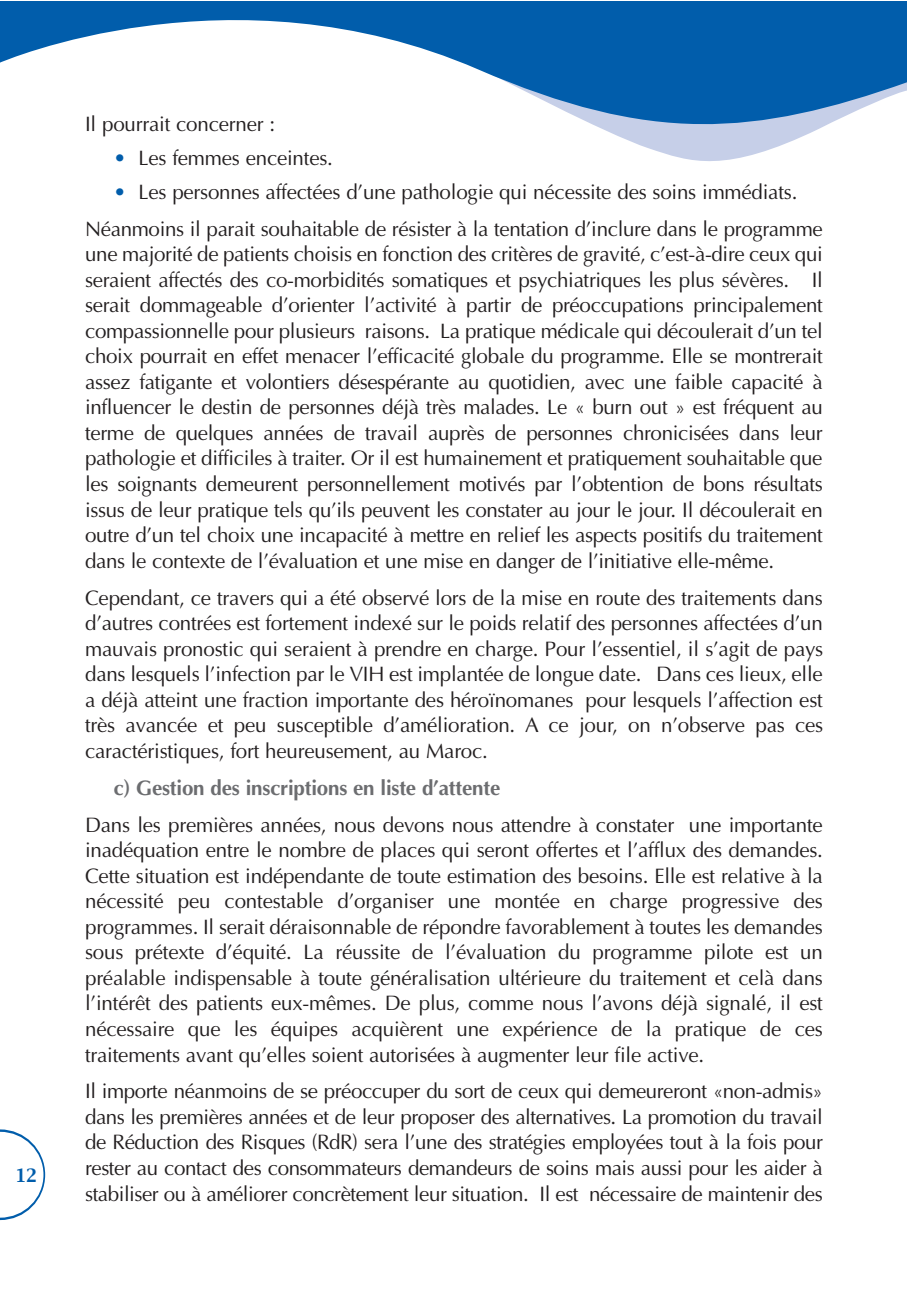
<style>
.page{position:relative;width:908px;height:1304px;background:#fff}
.page>*{position:absolute;margin:0;border:0;box-sizing:border-box;transform-origin:0 0}
.t1{font:21px/25.6px "Optima";letter-spacing:-.01em;color:#231f20;text-align:justify}
.t2{font:700 21px "Optima";letter-spacing:-.01em;color:#6c6d70}
.t3{font:16px "Capitals";color:#015dab}
.s1{color:#015dab}
</style>
<div class="page">
<svg style="left:637px;top:144px;width:147px;height:17px"></svg>
<svg style="left:1px;top:2px;width:905px;height:142px"></svg>
<svg style="left:0;top:1130px;width:45px;height:90px"></svg>
<svg style="left:0;top:2px;width:1px;height:61px"></svg>
<p class="t3" style="left:15px;top:1167px;width:23px">12</p>
<p class="t1" style="left:85px;top:111px;width:191px">Il pourrait concerner :</p>
<p class="t1" style="left:113px;top:145px;width:221px"><span class="s1">•</span> Les femmes enceintes.</p>
<p class="t1" style="left:85px;top:173px;width:738px;line-height:36.8px;text-align:center"><span class="s1">•</span> Les personnes affectées d’une pathologie qui nécessite des soins immédiats.<br>Néanmoins il parait souhaitable de résister à la tentation d’inclure dans le programme</p>
<p class="t1" style="left:85px;top:241px;width:739px">une majorité de patients choisis en fonction des critères de gravité, c’est-à-dire ceux qui seraient affectés des co-morbidités somatiques et psychiatriques les plus sévères. Il serait dommageable d’orienter l’activité à partir de préoccupations principalement compassionnelle pour plusieurs raisons. La pratique médicale qui découlerait d’un tel choix pourrait en effet menacer l’efficacité globale du programme. Elle se montrerait assez fatigante et volontiers désespérante au quotidien, avec une faible capacité à influencer le destin de personnes déjà très malades. Le « burn out » est fréquent au terme de quelques années de travail auprès de personnes chronicisées dans leur pathologie et difficiles à traiter. Or il est humainement et pratiquement souhaitable que les soignants demeurent personnellement motivés par l’obtention de bons résultats issus de leur pratique tels qu’ils peuvent les constater au jour le jour. Il découlerait en outre d’un tel choix une incapacité à mettre en relief les aspects positifs du traitement dans le contexte de l’évaluation et une mise en danger de l’initiative elle-même.</p>
<p class="t1" style="left:85px;top:584px;width:739px">Cependant, ce travers qui a été observé lors de la mise en route des traitements dans d’autres contrées est fortement indexé sur le poids relatif des personnes affectées d’un mauvais pronostic qui seraient à prendre en charge. Pour l’essentiel, il s’agit de pays dans lesquels l’infection par le VIH est implantée de longue date. Dans ces lieux, elle a déjà atteint une fraction importante des héroïnomanes pour lesquels l’affection est très avancée et peu susceptible d’amélioration. A ce jour, on n’observe pas ces caractéristiques, fort heureusement, au Maroc.</p>
<p class="t2" style="left:113px;top:775px;width:388px">c) Gestion des inscriptions en liste d’attente</p>
<p class="t1" style="left:85px;top:812px;width:739px">Dans les premières années, nous devons nous attendre à constater une importante inadéquation entre le nombre de places qui seront offertes et l’afflux des demandes.<br>Cette situation est indépendante de toute estimation des besoins. Elle est relative à la nécessité peu contestable d’organiser une montée en charge progressive des programmes. Il serait déraisonnable de répondre favorablement à toutes les demandes sous prétexte d’équité. La réussite de l’évaluation du programme pilote est un préalable indispensable à toute généralisation ultérieure du traitement et celà dans l’intérêt des patients eux-mêmes. De plus, comme nous l’avons déjà signalé, il est nécessaire que les équipes acquièrent une expérience de la pratique de ces traitements avant qu’elles soient autorisées à augmenter leur file active.</p>
<p class="t1" style="left:85px;top:1078px;width:739px">Il importe néanmoins de se préoccuper du sort de ceux qui demeureront «non-admis» dans les premières années et de leur proposer des alternatives. La promotion du travail de Réduction des Risques (RdR) sera l’une des stratégies employées tout à la fois pour rester au contact des consommateurs demandeurs de soins mais aussi pour les aider à stabiliser ou à améliorer concrètement leur situation. Il est nécessaire de maintenir des</p>
</div>
